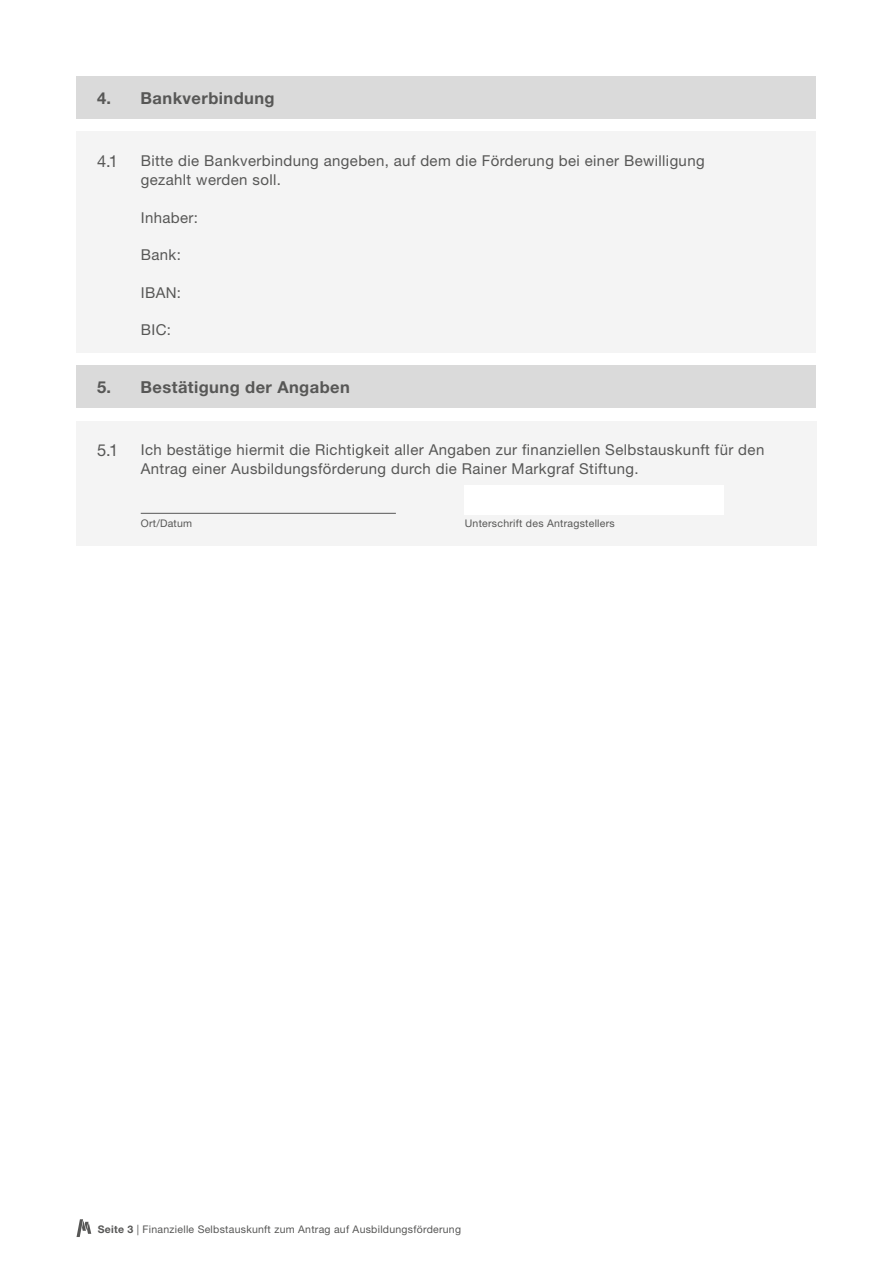
<style>
.page{position:relative;width:893px;height:1263px;background:#fff}
.page>*{position:absolute;margin:0;border:0;box-sizing:border-box;transform-origin:0 0}
.t1{font:700 16.5px "Helvetica Neue LT Std";letter-spacing:.025em;color:#575756}
.t2{font:16.5px "Helvetica Neue LT Std";color:#575756}
.t3{font:15px/19.5px "Helvetica Neue LT Std";letter-spacing:.025em;color:#575756}
.t4{font:10.5px "Helvetica Neue LT Std";letter-spacing:.025em;color:#575756}
.s1{font-weight:700}
</style>
<div class="page">
<div style="left:76px;top:77px;width:740px;height:42px;background:#dadada"></div>
<div style="left:76px;top:366px;width:740px;height:42px;background:#dadada"></div>
<div style="left:76px;top:132px;width:740px;height:221px;background:#f4f4f4"></div>
<div style="left:76px;top:421px;width:740px;height:124px;background:#f4f4f4"></div>
<hr style="left:141px;top:513px;width:255px;height:1px;background:#575756">
<svg style="left:77px;top:1219px;width:14px;height:18px"></svg>
<div style="left:465px;top:485px;width:259px;height:30px;background:#fff"></div>
<p class="t1" style="left:97px;top:88px;width:16px">4.</p>
<p class="t1" style="left:141px;top:88px;width:136px">Bankverbindung</p>
<p class="t2" style="left:97px;top:151px;width:23px">4.1</p>
<p class="t3" style="left:141px;top:151px;width:565px">Bitte die Bankverbindung angeben, auf dem die Förderung bei einer Bewilligung gezahlt werden soll.</p>
<p class="t3" style="left:141px;top:208px;width:59px">Inhaber:</p>
<p class="t3" style="left:141px;top:245px;width:42px">Bank:</p>
<p class="t3" style="left:141px;top:283px;width:42px">IBAN:</p>
<p class="t3" style="left:141px;top:320px;width:32px">BIC:</p>
<p class="t1" style="left:97px;top:377px;width:16px">5.</p>
<p class="t1" style="left:141px;top:377px;width:211px">Bestätigung der Angaben</p>
<p class="t2" style="left:97px;top:440px;width:23px">5.1</p>
<p class="t3" style="left:141px;top:440px;width:625px">Ich bestätige hiermit die Richtigkeit aller Angaben zur finanziellen Selbstauskunft für den<br>Antrag einer Ausbildungsförderung durch die Rainer Markgraf Stiftung.</p>
<p class="t4" style="left:141px;top:517px;width:53px">Ort/Datum</p>
<p class="t4" style="left:465px;top:517px;width:152px">Unterschrift des Antragstellers</p>
<p class="t4" style="left:98px;top:1223px;width:365px"><span class="s1">Seite 3</span> | Finanzielle Selbstauskunft zum Antrag auf Ausbildungsförderung</p>
</div>
